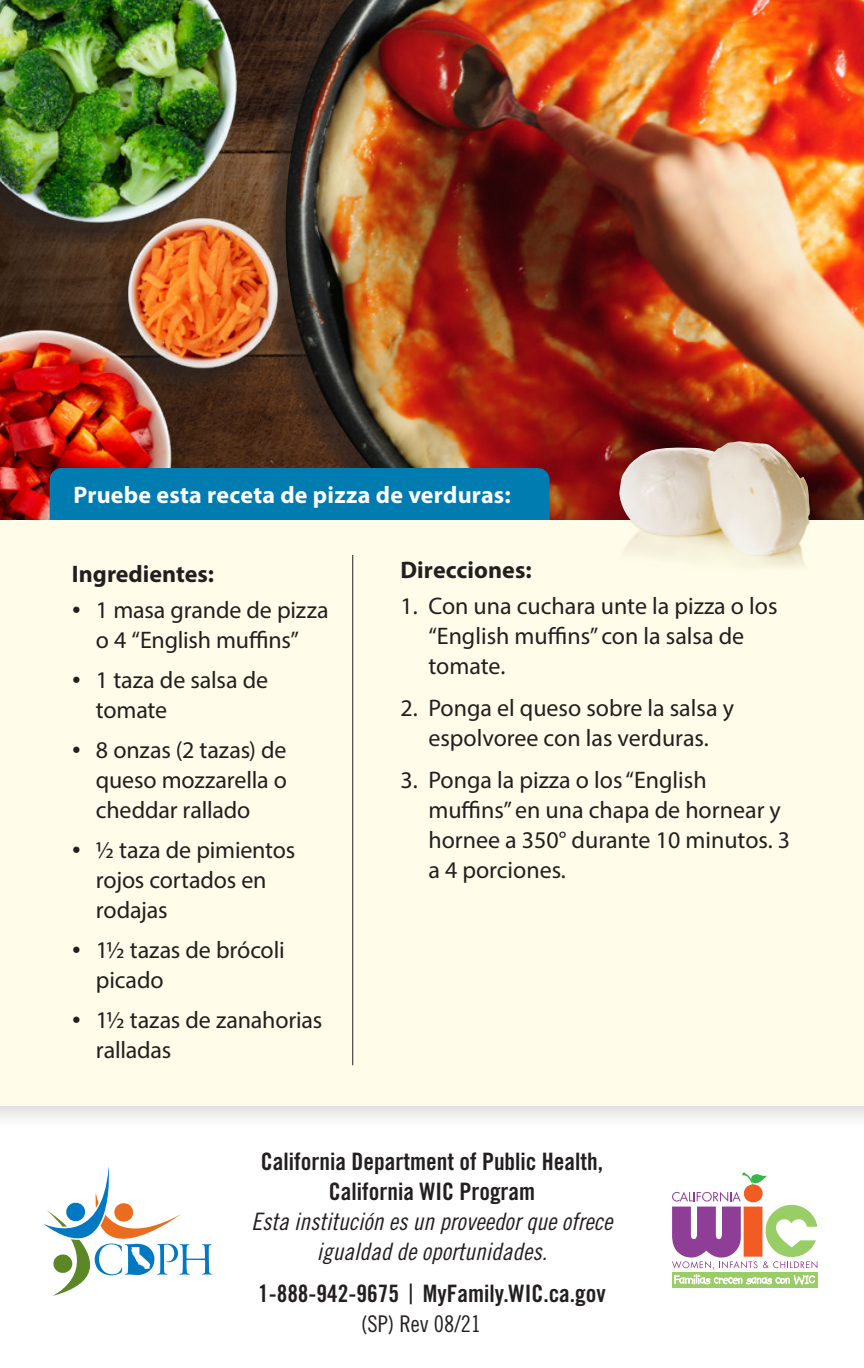
<style>
.page{position:relative;width:864px;height:1368px;background:#fff}
.page>*{position:absolute;margin:0;border:0;box-sizing:border-box;transform-origin:0 0}
.t1{font:24px/30px "Myriad Pro";color:#231f20}
.t2{font:24px/30px "Trade Gothic Bold Cond Twenty";color:#231f20;text-align:center}
.t3{font:24px/30px "Trade Gothic Cond Eighteen Obl";color:#231f20;text-align:center}
.t4{font:700 24px "Myriad Pro";letter-spacing:.01em;color:#fff}
.t5{font:700 24px "Myriad Pro";color:#231f20}
.t6{font:23px "Trade Gothic Cond Eighteen";color:#231f20}
.s1{font-family:"Minion Pro"}
.s2{font-family:"Trade Gothic Cond Eighteen";font-size:28px}
</style>
<div class="page">
<svg style="left:0;top:263px;width:259px;height:205px;background:#422918"></svg>
<img style="left:0;top:320px;width:175px;height:173px">
<img style="left:286px;top:0;width:578px;height:493px">
<img style="left:0;top:0;width:361px;height:263px">
<div style="left:108px;top:225px;width:170px;height:170px;background:#231f20;opacity:.6"></div>
<img style="left:108px;top:204px;width:190px;height:187px">
<div style="left:0;top:493px;width:864px;height:639px;background:#231f20;opacity:.3"></div>
<div style="left:0;top:520px;width:864px;height:585px;background:#fffde9"></div>
<hr style="left:352px;top:555px;width:1px;height:510px;background:#231f20">
<img style="left:590px;top:415px;width:248px;height:152px">
<img style="left:619px;top:441px;width:191px;height:115px">
<div style="left:50px;top:468px;width:500px;height:52px;background:#007cb0"></div>
<svg style="left:43px;top:1167px;width:169px;height:129px"></svg>
<div style="left:672px;top:1272px;width:145px;height:16px;background:#99cd65"></div>
<svg style="left:672px;top:1172px;width:145px;height:112px"></svg>
<p class="t4" style="left:74px;top:479px;width:439px">Pruebe esta receta de pizza de verduras:</p>
<p class="t5" style="left:72px;top:558px;width:144px">Ingredientes:</p>
<p class="t1" style="left:72px;top:595px;width:258px;text-align:center"><span class="s1">•</span> 1 masa grande de pizza o 4 “English muffins”</p>
<p class="t1" style="left:96px;top:665px;width:174px;text-indent:-24px"><span class="s1">•</span> 1 taza de salsa de tomate</p>
<p class="t1" style="left:96px;top:735px;width:193px;text-align:justify;text-indent:-24px"><span class="s1">•</span> 8 onzas (2 tazas) de queso mozzarella o cheddar rallado</p>
<p class="t1" style="left:96px;top:835px;width:201px;text-indent:-24px"><span class="s1">•</span> ½ taza de pimientos rojos cortados en rodajas</p>
<p class="t1" style="left:96px;top:935px;width:190px;text-indent:-24px"><span class="s1">•</span> 1½ tazas de brócoli picado</p>
<p class="t1" style="left:96px;top:1005px;width:228px;text-indent:-24px"><span class="s1">•</span> 1½ tazas de zanahorias ralladas</p>
<p class="t5" style="left:400px;top:555px;width:133px">Direcciones:</p>
<p class="t1" style="left:428px;top:591px;width:351px;text-indent:-28px">1. Con una cuchara unte la pizza o los “English muffins” con la salsa de tomate.</p>
<p class="t1" style="left:400px;top:693px;width:335px;text-align:center">2. Ponga el queso sobre la salsa y espolvoree con las verduras.</p>
<p class="t1" style="left:428px;top:765px;width:363px;text-indent:-28px">3. Ponga la pizza o los “English muffins” en una chapa de hornear y hornee a 350° durante 10 minutos. 3 a 4 porciones.</p>
<p class="t2" style="left:261px;top:1146px;width:344px">California Department of Public Health,<br>California WIC Program</p>
<p class="t3" style="left:251px;top:1206px;width:363px">Esta institución es un proveedor que ofrece igualdad de oportunidades.</p>
<p class="t2" style="left:258px;top:1278px;width:349px">1-888-942-9675 <span class="s2">|</span> MyFamily.WIC.ca.gov</p>
<p class="t6" style="left:361px;top:1310px;width:122px">(SP) Rev 08/21</p>
</div>
